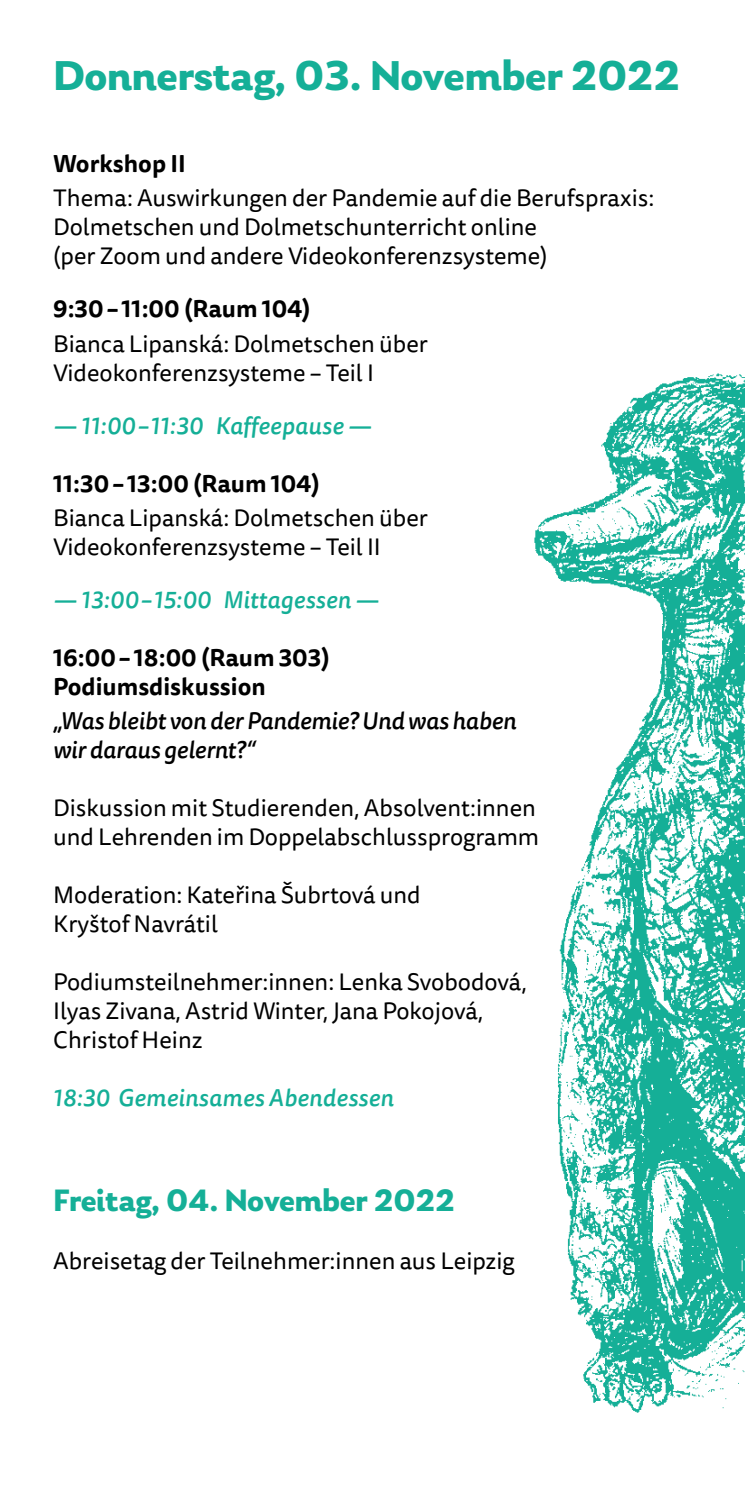
<style>
.page{position:relative;width:745px;height:1489px;background:#fff}
.page>*{position:absolute;margin:0;border:0;box-sizing:border-box;transform-origin:0 0}
.t1{font:700 43.75px "Laca";letter-spacing:-.01em;color:#15af97}
.t2{font:700 32.5px "Laca";letter-spacing:-.01em;color:#15af97}
.t3{font:23.75px/29px "Tisa Sans Pro";color:#000}
.t4{font:700 23.75px/29px "Tisa Sans Pro";color:#000}
.t5{font:italic 500 23.75px "Tisa Sans Pro";letter-spacing:.015em;color:#15af97}
.t6{font:italic 500 23.75px/29px "Tisa Sans Pro";color:#000}
</style>
<div class="page">
<img style="left:534px;top:373px;width:210px;height:1040px">
<h1 class="t1" style="left:53px;top:50px;width:628px">Donnerstag, 03. November 2022</h1>
<p class="t4" style="left:53px;top:150px;width:134px">Workshop II</p>
<p class="t3" style="left:53px;top:184px;width:602px">Thema: Auswirkungen der Pandemie auf die Berufspraxis:<br>Dolmetschen und Dolmetschunterricht online<br>(per Zoom und andere Videokonferenzsysteme)</p>
<p class="t4" style="left:53px;top:295px;width:259px">9:30–11:00 (Raum 104)</p>
<p class="t3" style="left:53px;top:329px;width:376px">Bianca Lipanská: Dolmetschen über<br>Videokonferenzsysteme – Teil I</p>
<p class="t5" style="left:53px;top:408px;width:319px">— 11:00–11:30 Kaffeepause —</p>
<p class="t4" style="left:53px;top:469px;width:268px">11:30–13:00 (Raum 104)</p>
<p class="t3" style="left:53px;top:503px;width:376px">Bianca Lipanská: Dolmetschen über<br>Videokonferenzsysteme – Teil II</p>
<p class="t5" style="left:53px;top:582px;width:327px">— 13:00–15:00 Mittagessen —</p>
<p class="t4" style="left:53px;top:643px;width:278px">16:00–18:00 (Raum 303)<br>Podiumsdiskussion</p>
<p class="t6" style="left:53px;top:706px;width:464px">„Was bleibt von der Pandemie? Und was haben wir daraus gelernt?“</p>
<p class="t3" style="left:53px;top:793px;width:487px">Diskussion mit Studierenden, Absolvent:innen und Lehrenden im Doppelabschlussprogramm</p>
<p class="t3" style="left:53px;top:880px;width:369px">Moderation: Kateřina Šubrtová und<br>Kryštof Navrátil</p>
<p class="t3" style="left:53px;top:967px;width:475px">Podiumsteilnehmer:innen: Lenka Svobodová,<br>Ilyas Zivana, Astrid Winter, Jana Pokojová,<br>Christof Heinz</p>
<p class="t5" style="left:53px;top:1080px;width:342px">18:30 Gemeinsames Abendessen</p>
<h2 class="t2" style="left:53px;top:1180px;width:403px">Freitag, 04. November 2022</h2>
<p class="t3" style="left:53px;top:1246px;width:463px">Abreisetag der Teilnehmer:innen aus Leipzig</p>
</div>
